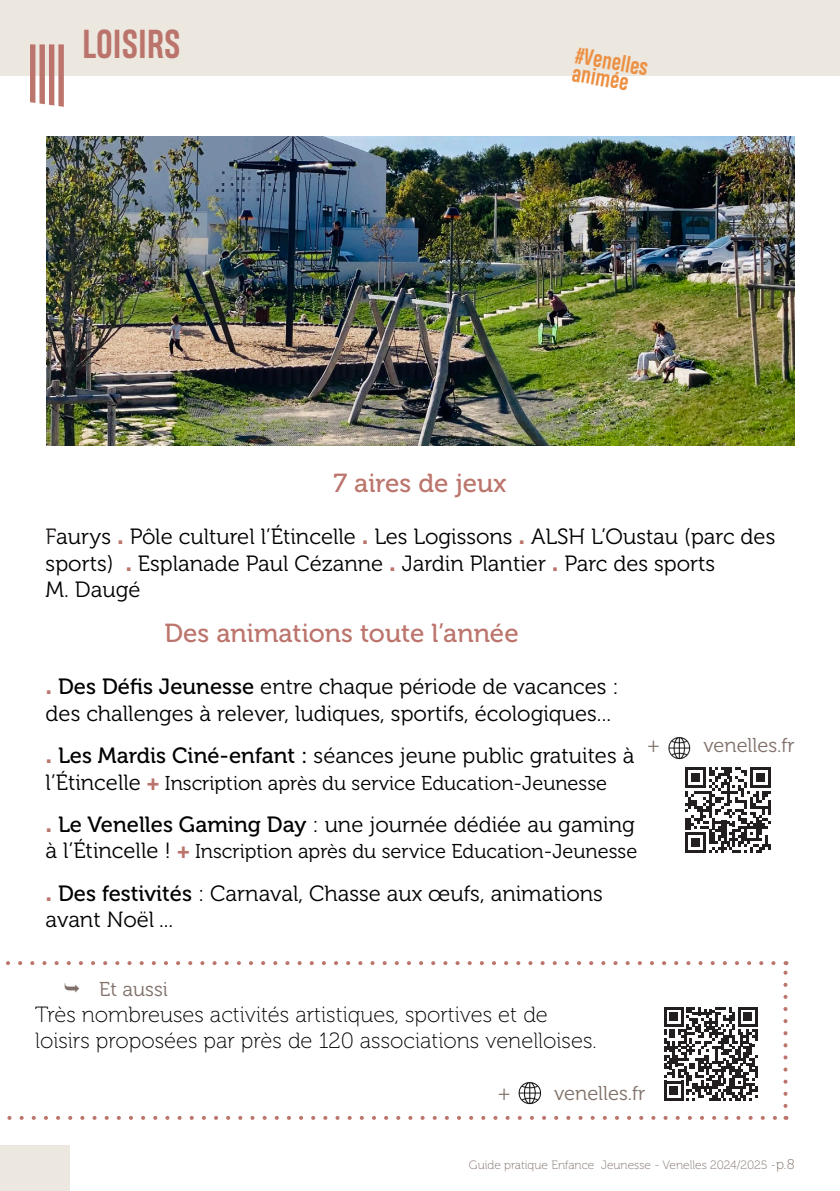
<style>
.page{position:relative;width:840px;height:1191px;background:#fff}
.page>*{position:absolute;margin:0;border:0;box-sizing:border-box;transform-origin:0 0}
.t1{font:700 38px "Heading Pro";color:#ba746b}
.t2{font:26px "Museo 500";color:#bc756c}
.t3{font:22px/26.4px "Museo 300";color:#000}
.t4{font:22px "Museo 100";color:#000}
.t5{font:700 21.6px "Heading Pro";color:#ec9043}
.t6{font:20px "Museo 300";color:#000}
.t7{font:20px "Museo 300";color:#7f6f68}
.t8{font:12px "Museo 100";color:#7f6f68}
.s1{color:#231f20}
.s2{font-family:"Museo 900";color:#ba746b}
.s3{font-family:"Museo 500"}
.s4{font-size:22px}
.s5{font-family:"Museo 900";color:#bc756c}
.s6{font-size:14px}
</style>
<div class="page">
<div style="left:0;top:0;width:839px;height:76px;background:#ece7df"></div>
<div style="left:0;top:1145px;width:70px;height:46px;background:#ece7df"></div>
<svg style="left:30px;top:44px;width:34px;height:63px"></svg>
<img style="left:518px;top:1082px;width:24px;height:23px">
<svg style="left:7px;top:1116px;width:770px;height:3px"></svg>
<svg style="left:783px;top:961px;width:4px;height:145px"></svg>
<svg style="left:6px;top:961px;width:767px;height:4px"></svg>
<svg style="left:664px;top:1007px;width:93px;height:93px"></svg>
<img style="left:47px;top:136px;width:746px;height:310px">
<svg style="left:685px;top:767px;width:85px;height:86px"></svg>
<img style="left:668px;top:737px;width:23px;height:23px">
<h1 class="t1" style="left:82px;top:21px;width:100px">LOISIRS</h1>
<p class="t5" style="left:577px;top:42px;width:75px;rotate:10deg">#Venelles</p>
<p class="t5" style="left:574px;top:60px;width:59px;rotate:10deg">animée</p>
<p class="t2" style="left:333px;top:468px;width:174px">7 aires de jeux</p>
<p class="t3" style="left:46px;top:524px;width:730px"><span class="s1">F</span>aurys <span class="s2">.</span> Pôle culturel l’Étincelle <span class="s2">.</span> Les Logissons <span class="s2">.</span> ALSH L’Oustau (parc des sports) <span class="s2">.</span> Esplanade Paul Cézanne <span class="s2">.</span> Jardin Plantier <span class="s2">.</span> Parc des sports<br>M. Daugé</p>
<p class="t2" style="left:164px;top:619px;width:355px">Des animations toute l’année</p>
<p class="t3" style="left:46px;top:674px;width:574px"><span class="s2">.</span> <span class="s3">Des Défis Jeunesse</span> entre chaque période de vacances : des challenges à relever, ludiques, sportifs, écologiques...</p>
<p class="t3" style="left:46px;top:743px;width:590px"><span class="s2">.</span> <span class="s3">Les Mardis Ciné-enfant :</span> séances jeune public gratuites à</p>
<p class="t6" style="left:46px;top:772px;width:562px"><span class="s4">l’Étincelle</span> <span class="s5">+</span> Inscription après du service Education-Jeunesse</p>
<p class="t3" style="left:46px;top:811px;width:590px"><span class="s2">.</span> <span class="s3">Le Venelles Gaming Day</span> : une journée dédiée au gaming</p>
<p class="t6" style="left:46px;top:840px;width:593px"><span class="s4">à l’Étincelle !</span> <span class="s5">+</span> Inscription après du service Education-Jeunesse</p>
<p class="t3" style="left:46px;top:880px;width:558px"><span class="s2">.</span> <span class="s3">Des festivités</span> : Carnaval, Chasse aux œufs, animations avant Noël ...</p>
<p class="t7" style="left:647px;top:734px;width:14px">+</p>
<p class="t7" style="left:703px;top:734px;width:93px">venelles.fr</p>
<p class="t7" style="left:99px;top:978px;width:70px">Et aussi</p>
<p class="t4" style="left:35px;top:1002px;width:514px">Très nombreuses activités artistiques, sportives et de</p>
<p class="t4" style="left:35px;top:1028px;width:562px">loisirs proposées par près de 120 associations venelloises.</p>
<p class="t7" style="left:498px;top:1082px;width:14px">+</p>
<p class="t7" style="left:553px;top:1082px;width:93px">venelles.fr</p>
<p class="t8" style="left:468px;top:1158px;width:327px">Guide pratique Enfance Jeunesse - Venelles 2024/2025 -<span class="s6">p.8</span></p>
</div>
